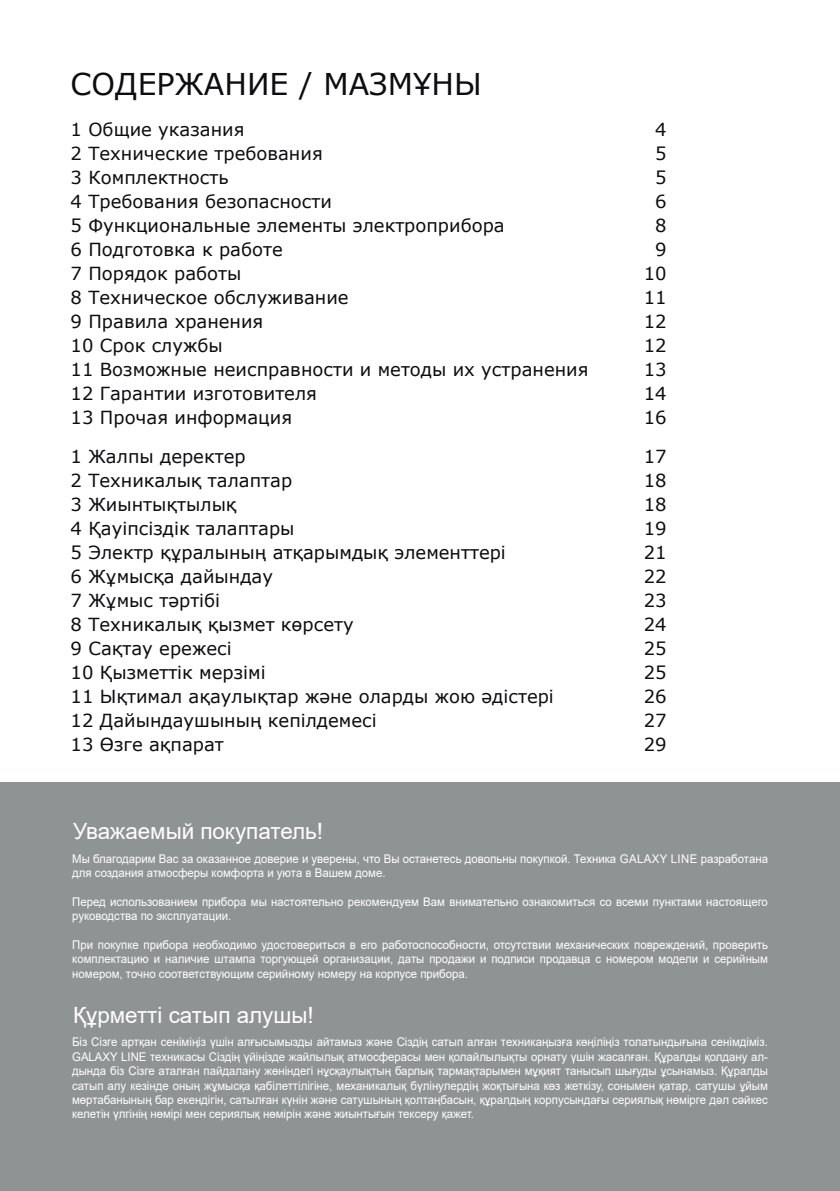
<style>
.page{position:relative;width:840px;height:1191px;background:#fff}
.page>*{position:absolute;margin:0;border:0;box-sizing:border-box;transform-origin:0 0}
.Заголовок_ОГЛ{font:30px "Verdana";color:#0d0d10}
.t1{font:22.4px "Arial";color:#fff}
.t2{font:18px "Verdana";color:#0d0d10}
.t3{font:12px/14.4px "Arial";color:#fff;scale:.95 1}
</style>
<div class="page">
<div style="left:0;top:782px;width:839px;height:409px;background:#909394"></div>
<p class="Заголовок_ОГЛ" style="left:71px;top:63px;width:412px">СОДЕРЖАНИЕ / МАЗМҰНЫ</p>
<p class="t2" style="left:71px;top:117px;width:175px">1 Общие указания</p>
<p class="t2" style="left:654px;top:117px;width:13px">4</p>
<p class="t2" style="left:71px;top:141px;width:253px">2 Технические требования</p>
<p class="t2" style="left:654px;top:141px;width:13px">5</p>
<p class="t2" style="left:71px;top:165px;width:159px">3 Комплектность</p>
<p class="t2" style="left:654px;top:165px;width:13px">5</p>
<p class="t2" style="left:71px;top:189px;width:262px">4 Требования безопасности</p>
<p class="t2" style="left:654px;top:189px;width:13px">6</p>
<p class="t2" style="left:71px;top:213px;width:435px">5 Функциональные элементы электроприбора</p>
<p class="t2" style="left:654px;top:213px;width:13px">8</p>
<p class="t2" style="left:71px;top:237px;width:213px">6 Подготовка к работе</p>
<p class="t2" style="left:654px;top:237px;width:13px">9</p>
<p class="t2" style="left:71px;top:261px;width:172px">7 Порядок работы</p>
<p class="t2" style="left:643px;top:261px;width:24px">10</p>
<p class="t2" style="left:71px;top:285px;width:279px">8 Техническое обслуживание</p>
<p class="t2" style="left:643px;top:285px;width:24px">11</p>
<p class="t2" style="left:71px;top:309px;width:194px">9 Правила хранения</p>
<p class="t2" style="left:643px;top:309px;width:24px">12</p>
<p class="t2" style="left:71px;top:333px;width:154px">10 Срок службы</p>
<p class="t2" style="left:643px;top:333px;width:24px">12</p>
<p class="t2" style="left:71px;top:357px;width:519px">11 Возможные неисправности и методы их устранения</p>
<p class="t2" style="left:643px;top:357px;width:24px">13</p>
<p class="t2" style="left:71px;top:381px;width:248px">12 Гарантии изготовителя</p>
<p class="t2" style="left:643px;top:381px;width:24px">14</p>
<p class="t2" style="left:71px;top:405px;width:223px">13 Прочая информация</p>
<p class="t2" style="left:643px;top:405px;width:24px">16</p>
<p class="t2" style="left:71px;top:443px;width:176px">1 Жалпы деректер</p>
<p class="t2" style="left:643px;top:443px;width:24px">17</p>
<p class="t2" style="left:71px;top:467px;width:223px">2 Техникалық талаптар</p>
<p class="t2" style="left:643px;top:467px;width:24px">18</p>
<p class="t2" style="left:71px;top:491px;width:167px">3 Жиынтықтылық</p>
<p class="t2" style="left:643px;top:491px;width:24px">18</p>
<p class="t2" style="left:71px;top:515px;width:225px">4 Қауiпсiздiк талаптары</p>
<p class="t2" style="left:643px;top:515px;width:24px">19</p>
<p class="t2" style="left:71px;top:539px;width:436px">5 Электр құралының атқарымдық элементтерi</p>
<p class="t2" style="left:643px;top:539px;width:24px">21</p>
<p class="t2" style="left:71px;top:563px;width:204px">6 Жұмысқа дайындау</p>
<p class="t2" style="left:643px;top:563px;width:24px">22</p>
<p class="t2" style="left:71px;top:587px;width:151px">7 Жұмыс тәртібі</p>
<p class="t2" style="left:643px;top:587px;width:24px">23</p>
<p class="t2" style="left:71px;top:611px;width:284px">8 Техникалық қызмет көрсету</p>
<p class="t2" style="left:643px;top:611px;width:24px">24</p>
<p class="t2" style="left:71px;top:635px;width:162px">9 Сақтау ережесі</p>
<p class="t2" style="left:643px;top:635px;width:24px">25</p>
<p class="t2" style="left:71px;top:659px;width:196px">10 Қызметтiк мерзiмi</p>
<p class="t2" style="left:643px;top:659px;width:24px">25</p>
<p class="t2" style="left:71px;top:683px;width:484px">11 Ықтимал ақаулықтар және оларды жою әдiстерi</p>
<p class="t2" style="left:643px;top:683px;width:24px">26</p>
<p class="t2" style="left:71px;top:707px;width:307px">12 Дайындаушының кепiлдемесi</p>
<p class="t2" style="left:643px;top:707px;width:24px">27</p>
<p class="t2" style="left:71px;top:731px;width:155px">13 Өзге ақпарат</p>
<p class="t2" style="left:643px;top:731px;width:24px">29</p>
<p class="t1" style="left:73px;top:815px;width:251px">Уважаемый покупатель!</p>
<p class="t3" style="left:72px;top:851px;width:733px">Мы благодарим Вас за оказанное доверие и уверены, что Вы останетесь довольны покупкой. Техника GALAXY LINE разработана для создания атмосферы комфорта и уюта в Вашем доме.</p>
<p class="t3" style="left:72px;top:894px;width:733px">Перед использованием прибора мы настоятельно рекомендуем Вам внимательно ознакомиться со всеми пунктами настоящего руководства по эксплуатации.</p>
<p class="t3" style="left:72px;top:937px;width:733px;text-align:justify">При покупке прибора необходимо удостовериться в его работоспособности, отсутствии механических повреждений, проверить комплектацию и наличие штампа торгующей организации, даты продажи и подписи продавца с номером модели и серийным номером, точно соответствующим серийному номеру на корпусе прибора.</p>
<p class="t1" style="left:73px;top:999px;width:242px">Құрметті сатып алушы!</p>
<p class="t3" style="left:72px;top:1034px;width:733px;text-align:justify">Біз Сізге артқан сеніміңіз үшін алғысымызды айтамыз және Сіздің сатып алған техникаңызға көңіліңіз толатындығына сенімдіміз.<br>GALAXY LINE техникасы Сіздің үйіңізде жайлылық атмосферасы мен қолайлылықты орнату үшін жасалған. Құралды қолдану ал&shy;дында біз Сізге аталған пайдалану жөніндегі нұсқаулықтың барлық тармақтарымен мұқият танысып шығуды ұсынамыз. Құралды сатып алу кезінде оның жұмысқа қабілеттілігіне, механикалық бүлінулердің жоқтығына көз жеткізу, сонымен қатар, сатушы ұйым мөртабанының бар екендігін, сатылған күнін және сатушының қолтаңбасын, құралдың корпусындағы сериялық нөмірге дәл сәйкес келетін үлгінің нөмірі мен сериялық нөмірін және жиынтығын тексеру қажет.</p>
</div>
